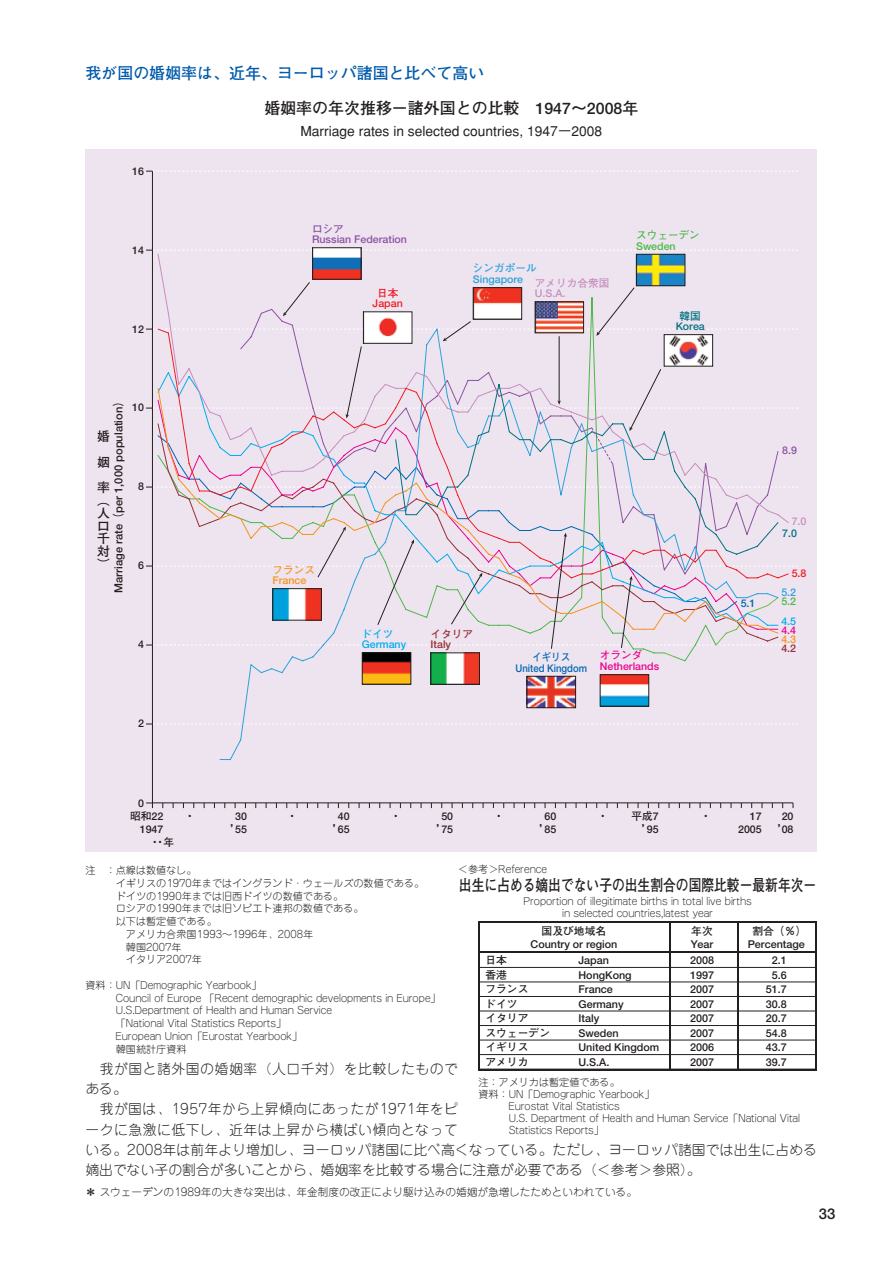
<style>
.page{position:relative;width:893px;height:1262px;background:#fff}
.page>*{position:absolute;margin:0;border:0;box-sizing:border-box;transform-origin:0 0}
.t1{font:700 15.9px "Futo Go B101";color:#231f20;scale:.8 1}
.t2{font:700 15.9px "Futo Go B101";color:#231f20}
.t3{font:700 15.9px "Futo Go B101";color:#015aaa}
.t4{font:700 14.85px "Futo Go B101";color:#231f20}
.t5{font:300 13.8px/20.2px "Jun 101";letter-spacing:.01em;color:#231f20}
.t6{font:500 13.8px "Gothic BBB";color:#231f20}
.t7{font:300 13.8px/20.2px "Jun 101";letter-spacing:.04em;color:#231f20}
.t8{font:700 12.75px/12.8px "Futo Go B101";color:#231f20;text-align:justify}
.t9{font:700 11.1px "Futo Go B101";color:#231f20}
.t10{font:700 10.8px/14.5px "Futo Go B101";color:#231f20;text-align:center}
.t11{font:700 10.65px/12.9px "Futo Go B101";color:#231f20;text-align:center}
.t12{font:300 10.65px "Jun 101";color:#231f20}
.t13{font:700 10.65px/10.5px "Futo Go B101";color:#2aa2db}
.t14{font:700 10.65px/10.5px "Futo Go B101";color:#8e52a1}
.t15{font:700 10.65px/10.5px "Futo Go B101";color:#ed028c}
.t16{font:700 10.65px/10.5px "Futo Go B101";color:#0166b3;text-align:center;scale:.9 1}
.t17{font:700 10.65px/10.5px "Futo Go B101";color:#4cb848}
.t18{font:700 10.65px/10.5px "Futo Go B101";color:#f7931d}
.t19{font:700 10.65px/10.5px "Futo Go B101";color:#00aeef}
.t20{font:700 10.65px/10.5px "Futo Go B101";color:#962e33}
.t21{font:700 10.65px/10.5px "Futo Go B101";color:#01707e;text-align:center}
.t22{font:700 10.65px/10.5px "Futo Go B101";color:#ee1d23;text-align:center}
.t23{font:700 10.65px "Futo Go B101";color:#c78ebf}
.t24{font:700 10.65px "Futo Go B101";color:#0166b3}
.t25{font:300 10.05px/12.8px "Jun 101";color:#231f20}
.s1{color:#c78ebf}
</style>
<div class="page">
<div style="left:85px;top:149px;width:732px;height:703px;background:#eee4f0"></div>
<hr style="left:152px;top:171px;width:1px;height:632px;background:#231f20">
<svg style="left:146px;top:723px;width:652px;height:1px"></svg>
<svg style="left:146px;top:250px;width:652px;height:1px"></svg>
<svg style="left:146px;top:171px;width:652px;height:1px"></svg>
<hr style="left:152px;top:802px;width:641px;height:1px;background:#231f20">
<svg style="left:219px;top:662px;width:560px;height:98px"></svg>
<svg style="left:157px;top:464px;width:632px;height:62px"></svg>
<img style="left:638px;top:256px;width:45px;height:26px">
<div style="left:636px;top:254px;width:49px;height:32px;border:1px solid #231f20"></div>
<img style="left:602px;top:676px;width:45px;height:28px">
<div style="left:600px;top:674px;width:49px;height:32px;border:1px solid #231f20"></div>
<img style="left:432px;top:662px;width:45px;height:20px">
<img style="left:528px;top:678px;width:45px;height:28px">
<div style="left:526px;top:676px;width:49px;height:32px;border:1px solid #231f20"></div>
<img style="left:364px;top:662px;width:45px;height:20px">
<img style="left:314px;top:249px;width:45px;height:28px">
<div style="left:312px;top:247px;width:49px;height:32px;border:1px solid #231f20"></div>
<svg style="left:146px;top:526px;width:652px;height:136px"></svg>
<svg style="left:146px;top:282px;width:652px;height:182px"></svg>
<svg style="left:146px;top:802px;width:7px;height:6px"></svg>
<hr style="left:479px;top:967px;width:335px;height:1px;background:#231f20">
<hr style="left:479px;top:981px;width:335px;height:1px;background:#231f20">
<hr style="left:479px;top:996px;width:335px;height:1px;background:#231f20">
<hr style="left:479px;top:1010px;width:335px;height:1px;background:#231f20">
<hr style="left:479px;top:1025px;width:335px;height:1px;background:#231f20">
<hr style="left:479px;top:1039px;width:335px;height:1px;background:#231f20">
<hr style="left:479px;top:1054px;width:335px;height:1px;background:#231f20">
<hr style="left:479px;top:1068px;width:335px;height:1px;background:#231f20">
<hr style="left:478px;top:921px;width:1px;height:150px;background:#231f20">
<hr style="left:669px;top:923px;width:2px;height:148px;background:#231f20">
<hr style="left:736px;top:923px;width:2px;height:148px;background:#231f20">
<hr style="left:814px;top:923px;width:2px;height:148px;background:#231f20">
<hr style="left:479px;top:921px;width:337px;height:2px;background:#231f20">
<hr style="left:479px;top:951px;width:337px;height:1px;background:#231f20">
<hr style="left:479px;top:1069px;width:337px;height:2px;background:#231f20">
<h1 class="t3" style="left:85px;top:67px;width:400px">我が国の婚姻率は、近年、ヨーロッパ諸国と比べて高い</h1>
<p class="t11" style="left:132px;top:165px;width:13px">16</p>
<p class="t11" style="left:132px;top:244px;width:13px">14</p>
<p class="t11" style="left:132px;top:323px;width:13px">12</p>
<p class="t9" style="left:114px;top:593px;width:199px;rotate:-90deg">Marriage rate（per 1,000 population）</p>
<p class="t11" style="left:132px;top:402px;width:13px">10</p>
<p class="t8" style="left:97px;top:425px;width:14px;line-height:25.5px">婚姻率</p>
<p class="t8" style="left:97px;top:495px;width:14px">（人口千対）</p>
<p class="t11" style="left:138px;top:481px;width:7px">8</p>
<p class="t11" style="left:138px;top:560px;width:7px">6</p>
<p class="t11" style="left:138px;top:639px;width:7px">4</p>
<p class="t11" style="left:138px;top:717px;width:7px">2</p>
<p class="t11" style="left:138px;top:797px;width:7px">0</p>
<h1 class="t2" style="left:264px;top:102px;width:375px">婚姻率の年次推移－諸外国との比較　1947～2008年</h1>
<h3 class="t6" style="left:300px;top:125px;width:303px">Marriage rates in selected countries, 1947－2008</h3>
<p class="t14" style="left:312px;top:225px;width:96px">ロシア<br>Russian Federation</p>
<p class="t22" style="left:372px;top:288px;width:32px">日本<br>Japan</p>
<p class="t13" style="left:473px;top:264px;width:138px">シンガポール<br>Singapore <span class="s1">アメリカ合衆国</span></p>
<p class="t23" style="left:535px;top:289px;width:32px">U.S.A.</p>
<p class="t17" style="left:636px;top:231px;width:65px">スウェーデン<br>Sweden</p>
<p class="t21" style="left:675px;top:311px;width:31px">韓国<br>Korea</p>
<p class="t18" style="left:272px;top:565px;width:44px">フランス<br>France</p>
<p class="t19" style="left:361px;top:630px;width:46px">ドイツ<br>Germany</p>
<p class="t20" style="left:430px;top:630px;width:44px">イタリア<br>Italy</p>
<p class="t16" style="left:515px;top:653px;width:81px">イギリス<br>United Kingdom</p>
<p class="t15" style="left:599px;top:651px;width:61px">オランダ<br>Netherlands</p>
<p class="t14" style="left:782px;top:445px;width:16px">8.9</p>
<p class="t23" style="left:791px;top:517px;width:16px">7.0</p>
<p class="t21" style="left:782px;top:529px;width:16px">7.0</p>
<p class="t22" style="left:791px;top:568px;width:16px">5.8</p>
<p class="t13" style="left:781px;top:588px;width:16px">5.2</p>
<p class="t24" style="left:740px;top:599px;width:16px">5.1</p>
<p class="t17" style="left:781px;top:596px;width:16px">5.2</p>
<p class="t19" style="left:781px;top:616px;width:16px">4.5</p>
<p class="t15" style="left:781px;top:625px;width:16px">4.4</p>
<p class="t18" style="left:781px;top:634px;width:16px">4.3</p>
<p class="t20" style="left:781px;top:643px;width:16px">4.2</p>
<p class="t11" style="left:332px;top:811px;width:19px">40 ’65</p>
<p class="t11" style="left:436px;top:811px;width:19px">50 ’75</p>
<p class="t11" style="left:539px;top:811px;width:19px">60 ’85</p>
<p class="t11" style="left:631px;top:811px;width:29px;text-align:right">平成7 ’95</p>
<p class="t11" style="left:777px;top:811px;width:18px">20 ’08</p>
<p class="t11" style="left:140px;top:811px;width:36px;text-align:justify;text-indent:-9px">昭和22　1947　　・・年</p>
<p class="t11" style="left:230px;top:811px;width:19px">30 ’55</p>
<p class="t11" style="left:738px;top:811px;width:25px;text-align:right">17<br>2005</p>
<p class="t11" style="left:184px;top:810px;width:12px">・</p>
<p class="t11" style="left:287px;top:810px;width:12px">・</p>
<p class="t11" style="left:390px;top:810px;width:12px">・</p>
<p class="t11" style="left:493px;top:810px;width:12px">・</p>
<p class="t11" style="left:597px;top:810px;width:12px">・</p>
<p class="t11" style="left:700px;top:810px;width:12px">・</p>
<p class="t25" style="left:458px;top:864px;width:91px">＜参考＞Reference</p>
<h1 class="t1" style="left:459px;top:879px;width:448px">出生に占める嫡出でない子の出生割合の国際比較－最新年次－</h1>
<p class="t25" style="left:523px;top:896px;width:230px;line-height:12px;text-align:center">Proportion of illegitimate births in total live births in selected countries,latest year</p>
<p class="t25" style="left:85px;top:865px;width:113px">注　：点線は数値なし。</p>
<p class="t25" style="left:116px;top:878px;width:310px">イギリスの1970年まではイングランド・ウェールズの数値である。</p>
<p class="t25" style="left:116px;top:891px;width:229px">ドイツの1990年までは旧西ドイツの数値である。</p>
<p class="t25" style="left:116px;top:903px;width:249px">ロシアの1990年までは旧ソビエト連邦の数値である。</p>
<p class="t25" style="left:116px;top:916px;width:102px">以下は暫定値である。</p>
<p class="t25" style="left:126px;top:929px;width:189px">アメリカ合衆国1993～1996年、2008年</p>
<p class="t25" style="left:126px;top:942px;width:57px">韓国2007年</p>
<p class="t25" style="left:126px;top:954px;width:77px">イタリア2007年</p>
<p class="t25" style="left:116px;top:980px;width:326px;text-indent:-30px">資料：UN「Demographic Yearbook」<br>Council of Europe 「Recent demographic developments in Europe」U.S.Department of Health and Human Service<br>「National Vital Statistics Reports」<br>European Union「Eurostat Yearbook」<br>韓国統計庁資料</p>
<p class="t10" style="left:690px;top:925px;width:24px;line-height:12.9px;text-align:left">年次<br>Year</p>
<p class="t10" style="left:747px;top:925px;width:60px;line-height:12.9px">割合（％）<br>Percentage</p>
<p class="t10" style="left:530px;top:925px;width:88px;line-height:12.9px">国及び地域名<br>Country or region</p>
<p class="t10" style="left:485px;top:954px;width:23px">日本</p>
<p class="t10" style="left:578px;top:954px;width:32px">Japan</p>
<p class="t10" style="left:485px;top:968px;width:23px">香港</p>
<p class="t10" style="left:578px;top:968px;width:55px">HongKong</p>
<p class="t10" style="left:485px;top:983px;width:45px">フランス</p>
<p class="t10" style="left:578px;top:983px;width:36px">France</p>
<p class="t10" style="left:485px;top:997px;width:34px">ドイツ</p>
<p class="t10" style="left:578px;top:997px;width:47px">Germany</p>
<p class="t10" style="left:485px;top:1012px;width:45px">イタリア</p>
<p class="t10" style="left:578px;top:1012px;width:22px">Italy</p>
<p class="t10" style="left:485px;top:1026px;width:66px">スウェーデン</p>
<p class="t10" style="left:578px;top:1026px;width:42px">Sweden</p>
<p class="t10" style="left:485px;top:1041px;width:45px">イギリス</p>
<p class="t10" style="left:578px;top:1041px;width:82px">United Kingdom</p>
<p class="t10" style="left:485px;top:1055px;width:45px">アメリカ</p>
<p class="t10" style="left:578px;top:1055px;width:33px">U.S.A.</p>
<p class="t10" style="left:690px;top:954px;width:26px;text-align:justify">2008<br>1997<br>2007<br>2007<br>2007<br>2007<br>2006<br>2007</p>
<p class="t10" style="left:765px;top:954px;width:23px">2.1<br>5.6<br>51.7<br>30.8<br>20.7<br>54.8<br>43.7<br>39.7</p>
<h3 class="t7" style="left:85px;top:1060px;width:374px;text-indent:14px">我が国と諸外国の婚姻率（人口千対）を比較したものである。</h3>
<h3 class="t5" style="left:85px;top:1100px;width:733px;text-indent:14px">我が国は、1957年から上昇傾向にあったが1971年をピ<br>ークに急激に低下し、近年は上昇から横ばい傾向となって<br>いる。2008年は前年より増加し、ヨーロッパ諸国に比べ高くなっている。ただし、ヨーロッパ諸国では出生に占める嫡出でない子の割合が多いことから、婚姻率を比較する場合に注意が必要である（＜参考＞参照）。</h3>
<p class="t12" style="left:85px;top:1187px;width:553px">＊スウェーデンの1989年の大きな突出は、年金制度の改正により駆け込みの婚姻が急増したためといわれている。</p>
<p class="t25" style="left:478px;top:1077px;width:143px">注：アメリカは暫定値である。</p>
<p class="t25" style="left:478px;top:1089px;width:178px">資料：UN「Demographic Yearbook」</p>
<p class="t25" style="left:508px;top:1101px;width:113px">Eurostat Vital Statistics</p>
<p class="t25" style="left:508px;top:1113px;width:293px">U.S. Department of Health and Human Service「National Vital</p>
<p class="t25" style="left:508px;top:1125px;width:97px">Statistics Reports」</p>
<h2 class="t4" style="left:818px;top:1208px;width:18px">33</h2>
</div>
